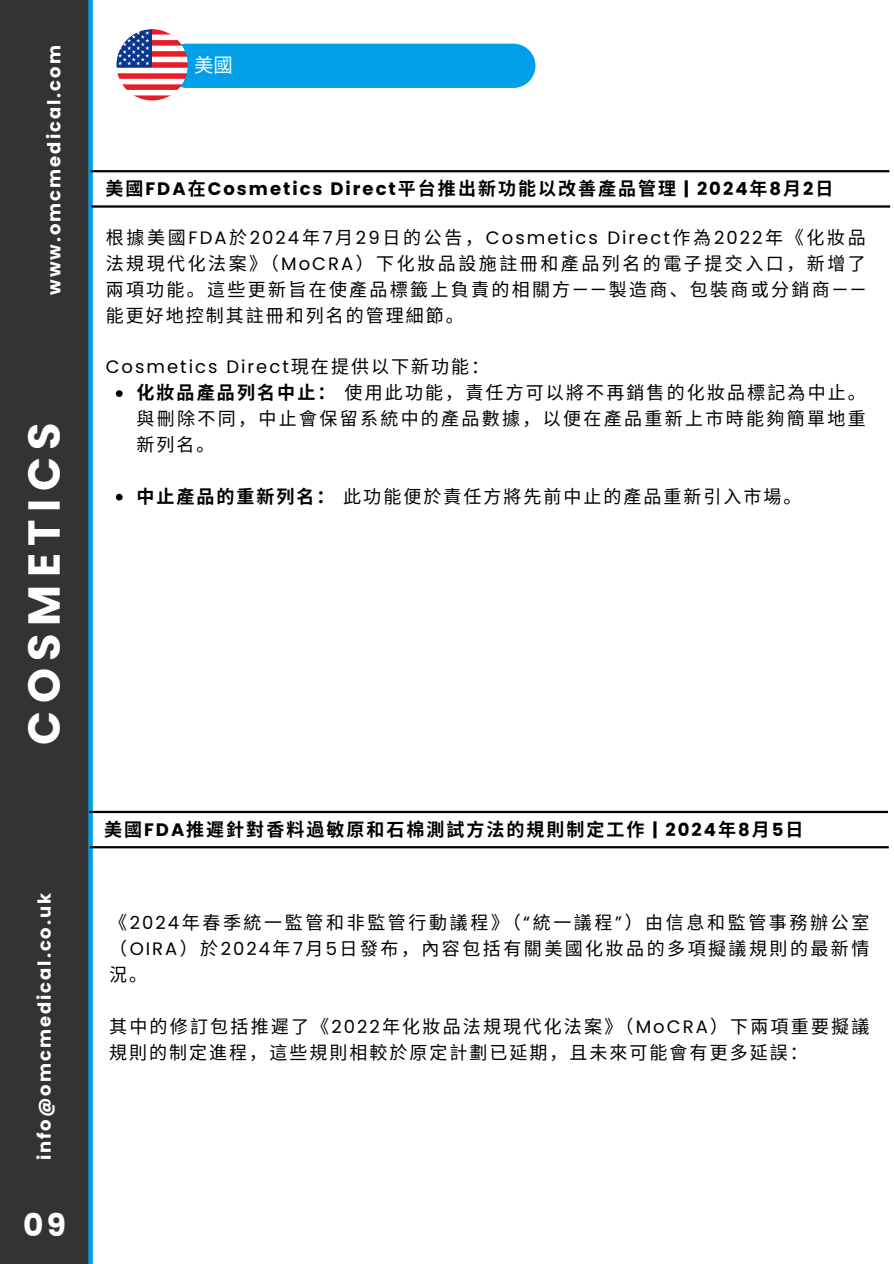
<style>
.page{position:relative;width:894px;height:1264px;background:#fff}
.page>*{position:absolute;margin:0;border:0;box-sizing:border-box;transform-origin:0 0}
.t1{font:700 44.7px "Poppins";letter-spacing:.165em;color:#fff}
.t2{font:700 31.2px "Poppins";color:#fff}
.t3{font:700 23.1px "Poppins";color:#fff}
.t4{font:23.1px "Poppins";color:#fff}
.t5{font:19.35px "Noto Sans CJ Ksc";color:#fff}
.t6{font:18px/25.8px "Noto Sans CJ Ksc";letter-spacing:.12em;color:#000;text-align:justify}
.t7{font:700 18px "Poppins";letter-spacing:.11em;color:#000}
.t8{font:700 18px "Poppins";letter-spacing:.11em;color:#fff}
.t9{font:700 18px "Noto Sans CJ Ksc";letter-spacing:.11em;color:#000}
.t10{font:18px "Poppins";letter-spacing:.11em;color:#000}
.s1{font-family:"Noto Sans CJ Ksc"}
.s2{font-family:"Poppins"}
.s3{font-weight:700}
</style>
<div class="page">
<div style="left:0;top:0;width:89px;height:1263px;background:#333"></div>
<div style="left:88px;top:0;width:5px;height:1263px;background:#009fe7"></div>
<svg style="left:116px;top:390px;width:7px;height:7px"></svg>
<svg style="left:116px;top:494px;width:7px;height:6px"></svg>
<hr style="left:91px;top:205px;width:798px;height:3px;background:#000">
<hr style="left:90px;top:170px;width:799px;height:2px;background:#000">
<div style="left:165px;top:44px;width:370px;height:44px;background:#009fe7;border-radius:22px"></div>
<img style="left:116px;top:29px;width:72px;height:71px;border-radius:50%">
<hr style="left:90px;top:846px;width:798px;height:2px;background:#000">
<hr style="left:89px;top:810px;width:798px;height:3px;background:#000">
<p class="t8" style="left:42px;top:295px;width:251px;rotate:-90deg">www.omcmedical.com</p>
<p class="t1" style="left:13px;top:745px;width:324px;rotate:-90deg">COSMETICS</p>
<p class="t8" style="left:32px;top:1160px;width:269px;rotate:-90deg">info@omcmedical.co.uk</p>
<h4 class="t4" style="left:39px;top:1200px;width:16px">5</h4>
<p class="t2" style="left:23px;top:1203px;width:44px">09</p>
<h1 class="t3" style="left:43px;top:1206px;width:15px">2</h1>
<h1 class="t3" style="left:32px;top:1206px;width:22px">1<sub>5</sub></h1>
<p class="t5" style="left:194px;top:49px;width:40px">美國</p>
<p class="t7" style="left:105px;top:176px;width:724px"><span class="s1">美國</span>FDA<span class="s1">在</span>Cosmetics Direct<span class="s1">平台推出新功能以改善產品管理</span> | 2024<span class="s1">年</span>8<span class="s1">月</span> 2<span class="s1">日</span></p>
<p class="t6" style="left:106px;top:223px;width:761px">根據美國<span class="s2">FDA</span>於<span class="s2">2024</span>年<span class="s2">7</span>月 <span class="s2">29</span>日的公告，<span class="s2">Cosmetics Direct</span>作為<span class="s2">2022</span>年《化妝品法規現代化法案》（<span class="s2">MoCRA</span>）下化妝品設施註冊和產品列名的電子提交入口，新增了兩項功能。這些更新旨在使產品標籤上負責的相關方<span class="s2">——</span>製造商、包裝商或分銷商<span class="s2">——</span>能更好地控制其註冊和列名的管理細節。</p>
<p class="t10" style="left:106px;top:354px;width:385px">Cosmetics Direct<span class="s1">現在提供以下新功能：</span></p>
<h4 class="t6" style="left:136px;top:379px;width:731px"><span class="s3">化妝品產品列名中止：</span>使用此功能，責任方可以將不再銷售的化妝品標記為中止。與刪除不同，中止會保留系統中的產品數據，以便在產品重新上市時能夠簡單地重新列名。</h4>
<p class="t6" style="left:136px;top:482px;width:666px"><span class="s3">中止產品的重新列名：</span>此功能便於責任方將先前中止的產品重新引入市場。</p>
<p class="t9" style="left:104px;top:814px;width:695px">美國<span class="s2">FDA</span>推遲針對香料過敏原和石棉測試方法的規則制定工作 <span class="s2">| 2024</span>年<span class="s2">8</span>月 <span class="s2">5</span>日</p>
<h2 class="t6" style="left:109px;top:908px;width:761px">《<span class="s2">2024</span>年春季統一監管和非監管行動議程》（<span class="s2">“</span>統一議程<span class="s2">”</span>）由信息和監管事務辦公室（<span class="s2">OIRA</span>）於<span class="s2">2024</span>年<span class="s2">7</span>月 <span class="s2">5</span>日發布，內容包括有關美國化妝品的多項擬議規則的最新情況。</h2>
<h3 class="t6" style="left:109px;top:1012px;width:761px">其中的修訂包括推遲了《<span class="s2">2022</span>年化妝品法規現代化法案》（<span class="s2">MoCRA</span>）下兩項重要擬議規則的制定進程，這些規則相較於原定計劃已延期，且未來可能會有更多延誤：</h3>
</div>
